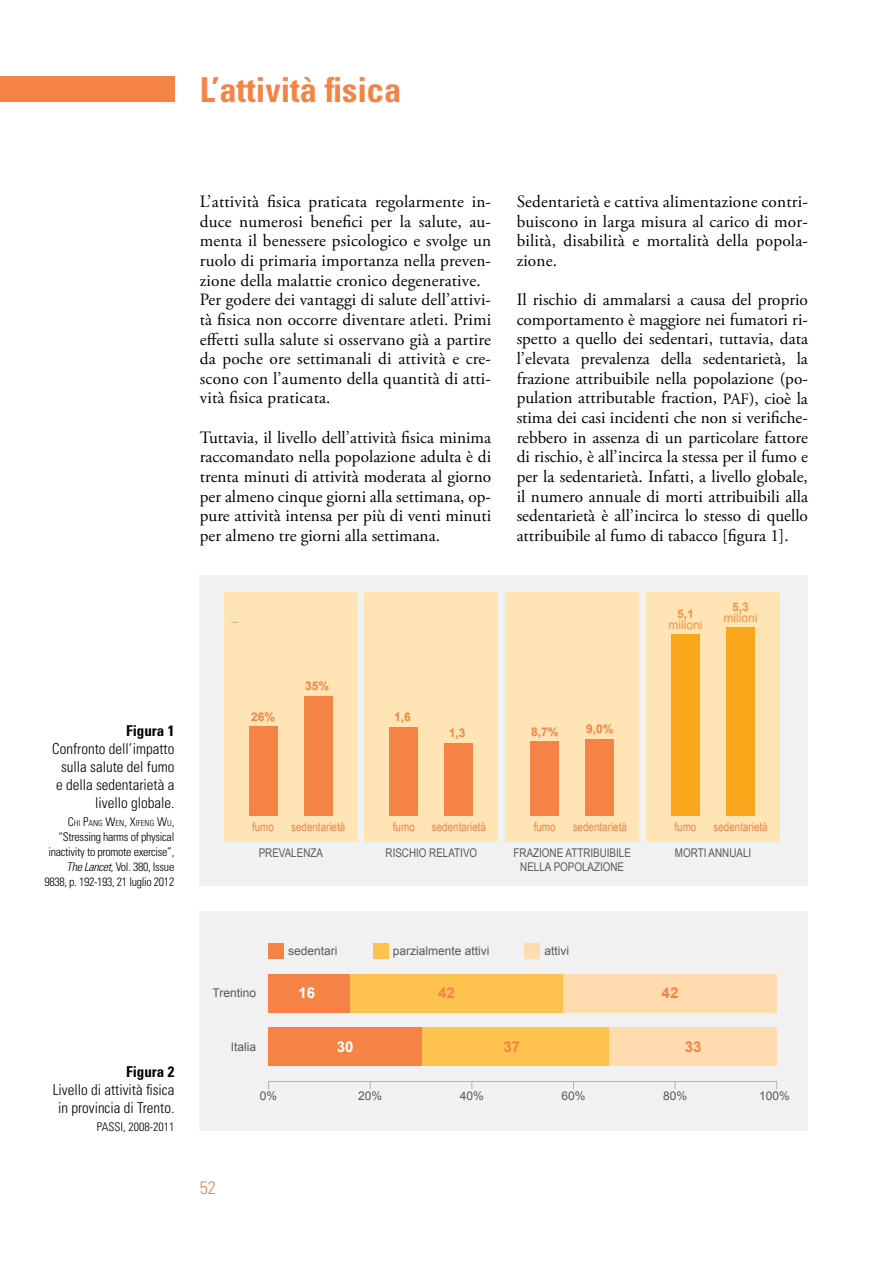
<style>
.page{position:relative;width:893px;height:1263px;background:#fff}
.page>*{position:absolute;margin:0;border:0;box-sizing:border-box;transform-origin:0 0}
.t1{font:700 condensed 34.5px "Univers";color:#f58345}
.t2{font:300 condensed 18px "Univers";color:#f58345}
.t3{font:17.25px/19.6px "Adobe Garamond Pro";letter-spacing:-.045em;color:#000;text-align:justify}
.t4{font:300 condensed 15px/18px "Univers";color:#000;text-align:right}
.t5{font:700 15px "Arial";color:#f58345}
.t6{font:700 15px "Arial";color:#fff}
.t7{font:300 condensed 12px/15px "Univers";letter-spacing:-.025em;color:#000;text-align:right}
.t8{font:12px/14.4px "Arial Narrow";color:#58595b;text-align:center}
.t9{font:12px "Arial";color:#58595b}
.t10{font:12px "Arial Narrow";color:#f58345}
.t11{font:700 12px "Arial";color:#f58345}
.t12{font:12px/10.5px "Arial";color:#f7943e;text-align:center}
.t13{font:300 condensed 12px "Univers";color:#000}
.t14{font:300 condensed 8.4px "Univers";color:#000}
.s1{font-weight:700}
.s2{font-size:12px}
.s3{font-style:italic}
.s4{font-size:15.75px}
.s5{font-weight:700;color:#f58345}
</style>
<div class="page">
<div style="left:0;top:77px;width:174px;height:25px;background:#f58345"></div>
<div style="left:200px;top:575px;width:608px;height:311px;background:#f1f1f2"></div>
<div style="left:224px;top:592px;width:133px;height:249px;background:#ffe4b5"></div>
<div style="left:365px;top:592px;width:133px;height:249px;background:#ffe4b5"></div>
<div style="left:506px;top:592px;width:133px;height:249px;background:#ffe4b5"></div>
<div style="left:646px;top:592px;width:134px;height:249px;background:#ffe4b5"></div>
<div style="left:249px;top:726px;width:28px;height:90px;background:#f58345"></div>
<div style="left:304px;top:696px;width:28px;height:120px;background:#f58345"></div>
<div style="left:390px;top:727px;width:28px;height:89px;background:#f58345"></div>
<div style="left:445px;top:743px;width:28px;height:73px;background:#f58345"></div>
<div style="left:530px;top:742px;width:29px;height:74px;background:#f58345"></div>
<div style="left:586px;top:739px;width:28px;height:77px;background:#f58345"></div>
<div style="left:671px;top:634px;width:29px;height:182px;background:#faa61a"></div>
<div style="left:726px;top:627px;width:29px;height:189px;background:#faa61a"></div>
<div style="left:200px;top:911px;width:608px;height:220px;background:#f1f1f2"></div>
<div style="left:269px;top:1028px;width:153px;height:38px;background:#f58345"></div>
<div style="left:422px;top:1028px;width:188px;height:38px;background:#fec34e"></div>
<div style="left:610px;top:1028px;width:167px;height:38px;background:#ffdbaf"></div>
<div style="left:269px;top:974px;width:81px;height:38px;background:#f58345"></div>
<div style="left:350px;top:974px;width:213px;height:38px;background:#fec34e"></div>
<div style="left:563px;top:974px;width:214px;height:38px;background:#ffdbaf"></div>
<hr style="left:269px;top:1081px;width:508px;height:1px;background:#b1b4b6">
<div style="left:269px;top:943px;width:15px;height:15px;background:#f58345"></div>
<div style="left:373px;top:943px;width:15px;height:15px;background:#fec34e"></div>
<div style="left:525px;top:943px;width:15px;height:15px;background:#ffdbaf"></div>
<p class="t1" style="left:200px;top:68px;width:203px">L’attività fisica</p>
<p class="t4" style="left:52px;top:721px;width:124px"><span class="s1">Figura 1<br></span>Confronto dell’impatto sulla salute del fumo e della sedentarietà a livello globale.</p>
<p class="t14" style="left:68px;top:818px;width:108px"><span class="s2">C</span>HI <span class="s2">P</span>ANG <span class="s2">W</span>EN<span class="s2">, X</span>IFENG <span class="s2">W</span>U<span class="s2">,</span></p>
<p class="t7" style="left:44px;top:829px;width:131px">“Stressing harms of physical inactivity to promote exercise”,<br><span class="s3">The Lancet</span>, Vol. 380, Issue<br>9838, p. 192-193, 21 luglio 2012</p>
<p class="t4" style="left:53px;top:1063px;width:123px"><span class="s1">Figura 2<br></span>Livello di attività fisica in provincia di Trento.</p>
<p class="t13" style="left:97px;top:1120px;width:79px">PASSI , 2008-2011</p>
<p class="t3" style="left:200px;top:192px;width:293px;text-align:left">L’attività fisica praticata regolarmente in&shy;duce numerosi benefici per la salute, au&shy;menta il benessere psicologico e svolge un ruolo di primaria importanza nella preven&shy;zione della malattie cronico degenerative.<br>Per godere dei vantaggi di salute dell’attivi&shy;tà fisica non occorre diventare atleti. Primi effetti sulla salute si osservano già a partire da poche ore settimanali di attività e cre&shy;scono con l’aumento della quantità di atti&shy;vità fisica praticata.</p>
<p class="t3" style="left:200px;top:428px;width:293px">Tuttavia, il livello dell’attività fisica minima raccomandato nella popolazione adulta è di trenta minuti di attività moderata al giorno per almeno cinque giorni alla settimana, op&shy;pure attività intensa per più di venti minuti per almeno tre giorni alla settimana.</p>
<p class="t11" style="left:305px;top:678px;width:26px">35%</p>
<p class="t3" style="left:517px;top:192px;width:293px">Sedentarietà e cattiva alimentazione contri&shy;buiscono in larga misura al carico di mor&shy;bilità, disabilità e mortalità della popola&shy;zione.</p>
<p class="t3" style="left:517px;top:290px;width:293px">Il rischio di ammalarsi a causa del proprio comportamento è maggiore nei fumatori ri&shy;spetto a quello dei sedentari, tuttavia, data l’elevata prevalenza della sedentarietà, la frazione attribuibile nella popolazione (po&shy;pulation attributable fraction, <span class="s4">PAF</span>), cioè la stima dei casi incidenti che non si verifiche&shy;rebbero in assenza di un particolare fattore di rischio, è all’incirca la stessa per il fumo e per la sedentarietà. Infatti, a livello globale, il numero annuale di morti attribuibili alla sedentarietà è all’incirca lo stesso di quello attribuibile al fumo di tabacco [figura 1].</p>
<p class="t12" style="left:668px;top:609px;width:35px"><span class="s1">5</span><span class="s5">,</span><span class="s1">1 </span>milioni</p>
<p class="t12" style="left:724px;top:602px;width:35px"><span class="s1">5</span><span class="s5">,</span><span class="s1">3 </span>milioni</p>
<p class="t11" style="left:251px;top:708px;width:26px">26%</p>
<p class="t11" style="left:394px;top:709px;width:18px">1,6</p>
<p class="t11" style="left:449px;top:725px;width:18px">1,3</p>
<p class="t11" style="left:531px;top:724px;width:29px">8,7%</p>
<p class="t11" style="left:586px;top:721px;width:29px">9,0%</p>
<p class="t10" style="left:252px;top:818px;width:23px">fumo</p>
<p class="t10" style="left:291px;top:818px;width:56px">sedentarietà</p>
<p class="t10" style="left:393px;top:818px;width:23px">fumo</p>
<p class="t10" style="left:432px;top:818px;width:56px">sedentarietà</p>
<p class="t10" style="left:534px;top:818px;width:23px">fumo</p>
<p class="t10" style="left:573px;top:818px;width:56px">sedentarietà</p>
<p class="t10" style="left:675px;top:818px;width:23px">fumo</p>
<p class="t10" style="left:713px;top:818px;width:56px">sedentarietà</p>
<p class="t8" style="left:259px;top:845px;width:66px">PREVALENZA</p>
<p class="t8" style="left:386px;top:845px;width:93px">RISCHIO RELATIVO</p>
<p class="t8" style="left:514px;top:845px;width:119px">FRAZIONE ATTRIBUIBILE<br>NELLA POPOLAZIONE</p>
<p class="t8" style="left:675px;top:845px;width:78px">MORTI ANNUALI</p>
<p class="t9" style="left:213px;top:985px;width:45px">Trentino</p>
<p class="t9" style="left:231px;top:1039px;width:27px">Italia</p>
<p class="t9" style="left:288px;top:943px;width:51px">sedentari</p>
<p class="t9" style="left:393px;top:943px;width:98px">parzialmente attivi</p>
<p class="t9" style="left:544px;top:943px;width:26px">attivi</p>
<p class="t6" style="left:298px;top:983px;width:18px">16</p>
<p class="t5" style="left:438px;top:983px;width:18px">42</p>
<p class="t5" style="left:662px;top:983px;width:18px">42</p>
<p class="t6" style="left:337px;top:1036px;width:18px">30</p>
<p class="t5" style="left:503px;top:1036px;width:18px">37</p>
<p class="t5" style="left:685px;top:1036px;width:18px">33</p>
<p class="t2" style="left:200px;top:1177px;width:17px">52</p>
<p class="t9" style="left:260px;top:1088px;width:19px">0%</p>
<p class="t9" style="left:358px;top:1088px;width:26px">20%</p>
<p class="t9" style="left:460px;top:1088px;width:26px">40%</p>
<p class="t9" style="left:561px;top:1088px;width:26px">60%</p>
<p class="t9" style="left:663px;top:1088px;width:26px">80%</p>
<p class="t9" style="left:759px;top:1088px;width:32px">100%</p>
</div>
